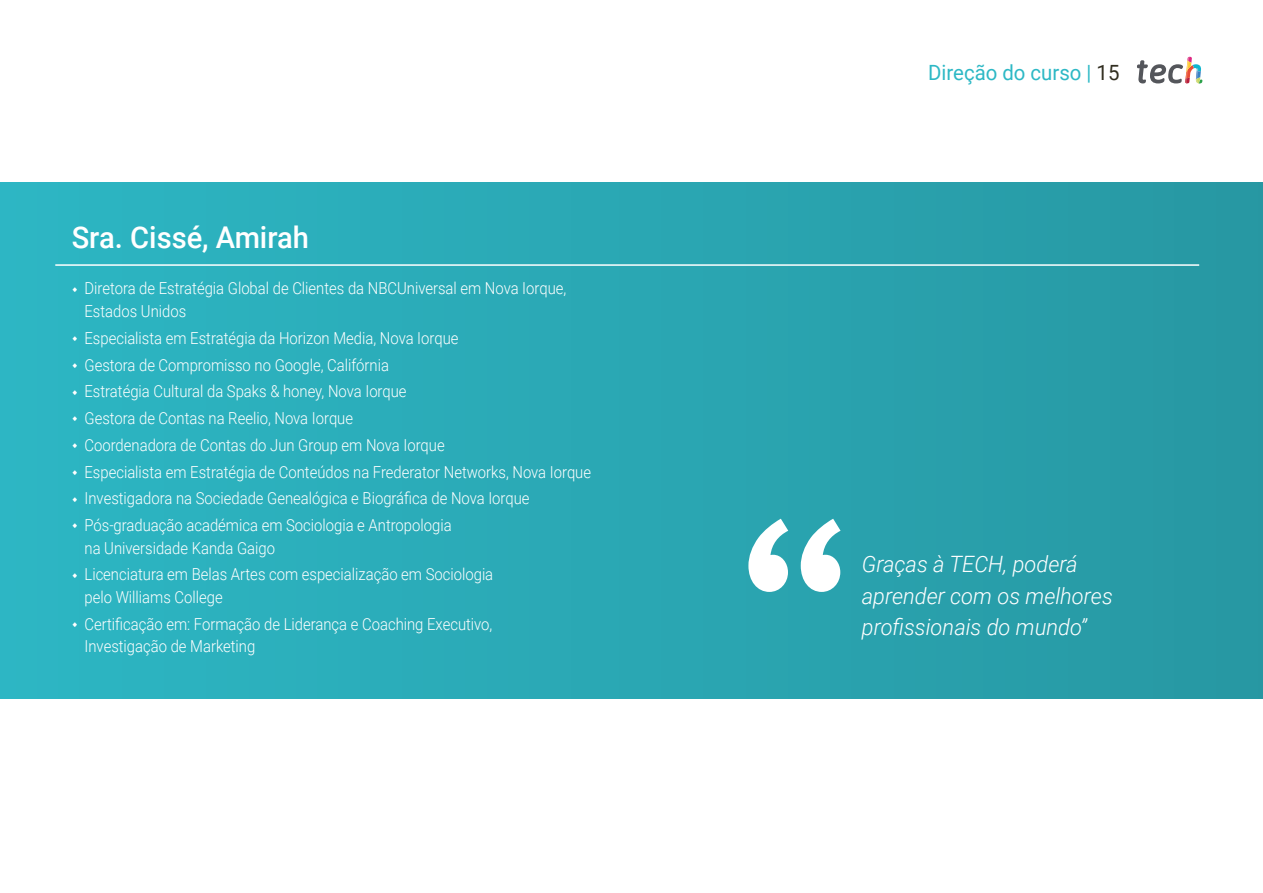
<style>
.page{position:relative;width:1263px;height:893px;background:#fff}
.page>*{position:absolute;margin:0;border:0;box-sizing:border-box;transform-origin:0 0}
.t1{font:500 30px "Roboto";color:#fff}
.t2{font:italic 300 22.5px/31.5px "Roboto";color:#fff}
.t3{font:21px "Roboto";color:#2db8c5}
.t4{font:300 16.5px/26.7px "Roboto";color:#fff;scale:.9 1}
.s1{color:#312e20}
</style>
<div class="page">
<svg style="left:1137px;top:57px;width:65px;height:27px"></svg>
<div style="left:0;top:182px;width:1263px;height:516px;background:linear-gradient(to right,#2db7c4,#2798a3)"></div>
<svg style="left:748px;top:519px;width:92px;height:73px"></svg>
<hr style="left:55px;top:264px;width:1144px;height:2px;background:#fff">
<svg style="left:73px;top:287px;width:4px;height:5px"></svg>
<svg style="left:73px;top:336px;width:4px;height:5px"></svg>
<svg style="left:73px;top:363px;width:4px;height:5px"></svg>
<svg style="left:73px;top:390px;width:4px;height:5px"></svg>
<svg style="left:73px;top:416px;width:4px;height:5px"></svg>
<svg style="left:73px;top:443px;width:4px;height:5px"></svg>
<svg style="left:73px;top:470px;width:4px;height:5px"></svg>
<svg style="left:73px;top:497px;width:4px;height:5px"></svg>
<svg style="left:73px;top:523px;width:4px;height:5px"></svg>
<svg style="left:73px;top:573px;width:4px;height:5px"></svg>
<svg style="left:73px;top:622px;width:4px;height:5px"></svg>
<h1 class="t1" style="left:72px;top:216px;width:239px">Sra. Cissé, Amirah</h1>
<p class="t4" style="left:85px;top:277px;width:537px;line-height:22.5px">Diretora de Estratégia Global de Clientes da NBCUniversal em Nova Iorque,<br>Estados Unidos</p>
<p class="t4" style="left:85px;top:324px;width:564px">Especialista em Estratégia da Horizon Media, Nova Iorque<br>Gestora de Compromisso no Google, Califórnia<br>Estratégia Cultural da Spaks &amp; honey, Nova Iorque<br>Gestora de Contas na Reelio, Nova Iorque<br>Coordenadora de Contas do Jun Group em Nova Iorque<br>Especialista em Estratégia de Conteúdos na Frederator Networks, Nova Iorque Investigadora na Sociedade Genealógica e Biográfica de Nova Iorque Pós-graduação académica em Sociologia e Antropologia</p>
<p class="t4" style="left:85px;top:534px;width:456px">na Universidade Kanda Gaigo<br>Licenciatura em Belas Artes com especialização em Sociologia</p>
<p class="t4" style="left:85px;top:583px;width:455px">pelo Williams College<br>Certificação em: Formação de Liderança e Coaching Executivo,</p>
<p class="t4" style="left:85px;top:632px;width:191px">Investigação de Marketing</p>
<p class="t3" style="left:928px;top:57px;width:193px">Direção do curso | <span class="s1">15</span></p>
<h2 class="t2" style="left:862px;top:548px;width:252px">Graças à TECH, poderá aprender com os melhores profissionais do mundo”</h2>
</div>
